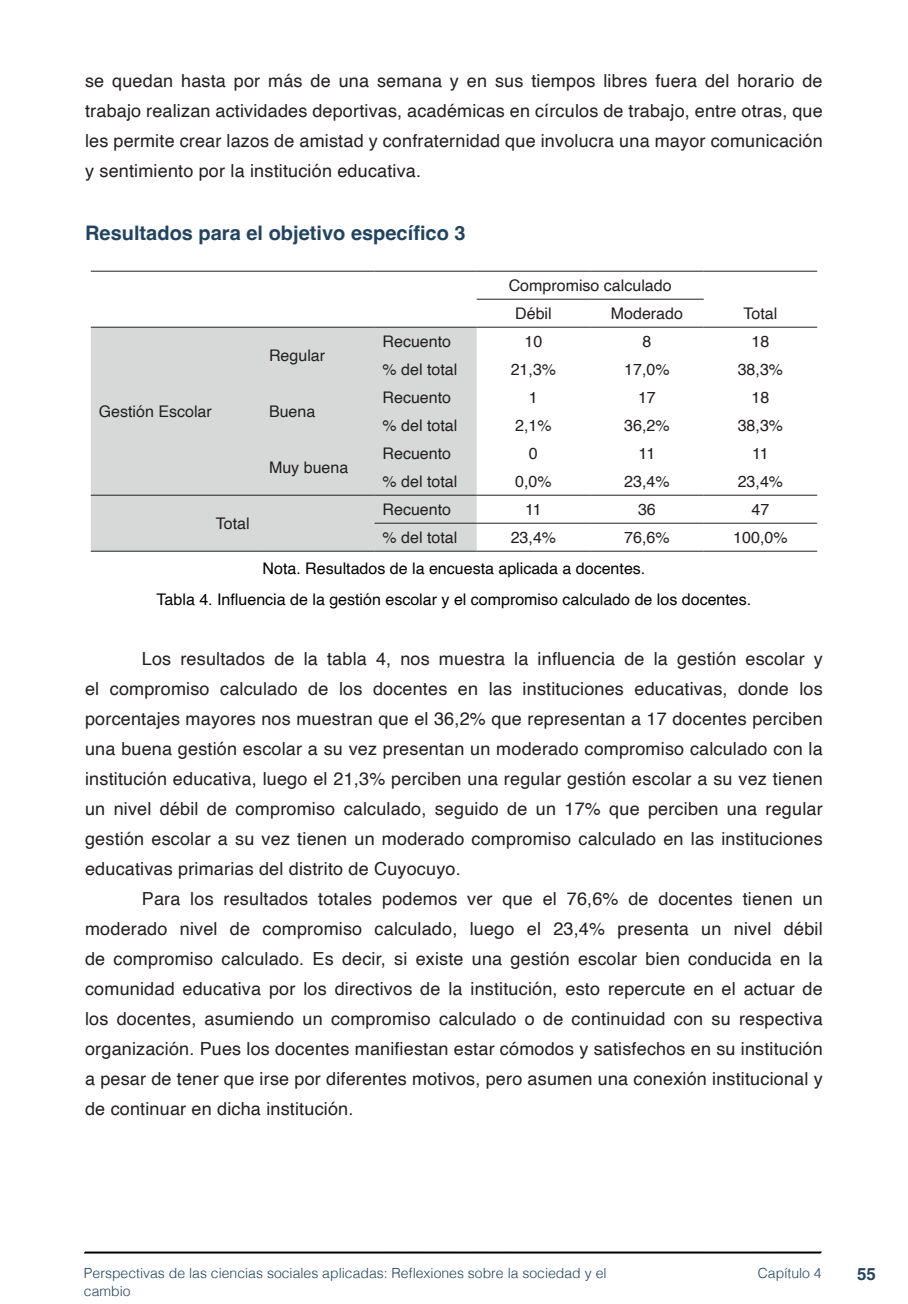
<style>
.page{position:relative;width:908px;height:1304px;background:#fff}
.page>*{position:absolute;margin:0;border:0;box-sizing:border-box;transform-origin:0 0}
.Subtitulo{font:700 20px "Helvetica";color:#23445f}
.txt{font:18px/30px "Helvetica";letter-spacing:.01em;color:#231f20;text-align:justify}
.t1{font:700 16.8px "Helvetica";color:#23445f}
.tab_txt_centro{font:16px "Helvetica";color:#231f20}
.imagens_graf_tab{font:16px "Helvetica";color:#000}
.t2{font:300 14px/18px "Helvetica";color:#23445f}
</style>
<div class="page">
<svg style="left:84px;top:1251px;width:737px;height:3px;background:#515151"></svg>
<svg style="left:91px;top:298px;width:725px;height:253px"></svg>
<div style="left:91px;top:328px;width:385px;height:223px;background:#d7d9d8"></div>
<hr style="left:91px;top:271px;width:170px;height:1px;background:#231f20">
<hr style="left:261px;top:271px;width:113px;height:1px;background:#231f20">
<hr style="left:374px;top:271px;width:102px;height:1px;background:#231f20">
<hr style="left:91px;top:327px;width:170px;height:1px;background:#231f20">
<hr style="left:261px;top:327px;width:113px;height:1px;background:#231f20">
<hr style="left:374px;top:327px;width:102px;height:1px;background:#231f20">
<hr style="left:476px;top:271px;width:114px;height:1px;background:#231f20">
<hr style="left:590px;top:271px;width:113px;height:1px;background:#231f20">
<hr style="left:703px;top:271px;width:113px;height:1px;background:#231f20">
<hr style="left:703px;top:327px;width:113px;height:1px;background:#231f20">
<hr style="left:476px;top:299px;width:114px;height:1px;background:#231f20">
<hr style="left:590px;top:299px;width:113px;height:1px;background:#231f20">
<hr style="left:476px;top:327px;width:114px;height:1px;background:#231f20">
<hr style="left:590px;top:327px;width:113px;height:1px;background:#231f20">
<hr style="left:91px;top:495px;width:170px;height:1px;background:#231f20">
<hr style="left:261px;top:495px;width:113px;height:1px;background:#231f20">
<hr style="left:91px;top:551px;width:170px;height:1px;background:#231f20">
<hr style="left:261px;top:551px;width:113px;height:1px;background:#231f20">
<hr style="left:374px;top:495px;width:102px;height:1px;background:#231f20">
<hr style="left:476px;top:495px;width:114px;height:1px;background:#231f20">
<hr style="left:590px;top:495px;width:113px;height:1px;background:#231f20">
<hr style="left:703px;top:495px;width:113px;height:1px;background:#231f20">
<hr style="left:374px;top:523px;width:102px;height:1px;background:#231f20">
<hr style="left:476px;top:523px;width:114px;height:1px;background:#231f20">
<hr style="left:590px;top:523px;width:113px;height:1px;background:#231f20">
<hr style="left:703px;top:523px;width:113px;height:1px;background:#231f20">
<hr style="left:374px;top:551px;width:102px;height:1px;background:#231f20">
<hr style="left:476px;top:551px;width:114px;height:1px;background:#231f20">
<hr style="left:590px;top:551px;width:113px;height:1px;background:#231f20">
<hr style="left:703px;top:551px;width:113px;height:1px;background:#231f20">
<p class="txt" style="left:85px;top:66px;width:739px">se quedan hasta por más de una semana y en sus tiempos libres fuera del horario de trabajo realizan actividades deportivas, académicas en círculos de trabajo, entre otras, que les permite crear lazos de amistad y confraternidad que involucra una mayor comunicación y sentimiento por la institución educativa.</p>
<p class="Subtitulo" style="left:85px;top:221px;width:382px">Resultados para el objetivo específico 3</p>
<p class="tab_txt_centro" style="left:508px;top:273px;width:164px">Compromiso calculado</p>
<p class="tab_txt_centro" style="left:515px;top:301px;width:38px">Débil</p>
<p class="tab_txt_centro" style="left:610px;top:301px;width:74px">Moderado</p>
<p class="tab_txt_centro" style="left:743px;top:301px;width:35px">Total</p>
<p class="tab_txt_centro" style="left:99px;top:399px;width:114px">Gestión Escolar</p>
<p class="tab_txt_centro" style="left:269px;top:343px;width:58px">Regular</p>
<p class="tab_txt_centro" style="left:269px;top:399px;width:48px">Buena</p>
<p class="tab_txt_centro" style="left:269px;top:455px;width:81px">Muy buena</p>
<p class="tab_txt_centro" style="left:382px;top:329px;width:70px">Recuento</p>
<p class="tab_txt_centro" style="left:524px;top:329px;width:19px">10</p>
<p class="tab_txt_centro" style="left:642px;top:329px;width:10px">8</p>
<p class="tab_txt_centro" style="left:751px;top:329px;width:19px">18</p>
<p class="tab_txt_centro" style="left:382px;top:357px;width:76px">% del total</p>
<p class="tab_txt_centro" style="left:510px;top:357px;width:47px">21,3%</p>
<p class="tab_txt_centro" style="left:624px;top:357px;width:47px">17,0%</p>
<p class="tab_txt_centro" style="left:737px;top:357px;width:47px">38,3%</p>
<p class="tab_txt_centro" style="left:382px;top:385px;width:70px">Recuento</p>
<p class="tab_txt_centro" style="left:528px;top:385px;width:10px">1</p>
<p class="tab_txt_centro" style="left:637px;top:385px;width:19px">17</p>
<p class="tab_txt_centro" style="left:751px;top:385px;width:19px">18</p>
<p class="tab_txt_centro" style="left:382px;top:413px;width:76px">% del total</p>
<p class="tab_txt_centro" style="left:515px;top:413px;width:38px">2,1%</p>
<p class="tab_txt_centro" style="left:624px;top:413px;width:47px">36,2%</p>
<p class="tab_txt_centro" style="left:737px;top:413px;width:47px">38,3%</p>
<p class="tab_txt_centro" style="left:382px;top:441px;width:70px">Recuento</p>
<p class="tab_txt_centro" style="left:528px;top:441px;width:10px">0</p>
<p class="tab_txt_centro" style="left:638px;top:441px;width:18px">11</p>
<p class="tab_txt_centro" style="left:751px;top:441px;width:18px">11</p>
<p class="tab_txt_centro" style="left:382px;top:469px;width:76px">% del total</p>
<p class="tab_txt_centro" style="left:515px;top:469px;width:38px">0,0%</p>
<p class="tab_txt_centro" style="left:624px;top:469px;width:47px">23,4%</p>
<p class="tab_txt_centro" style="left:737px;top:469px;width:47px">23,4%</p>
<p class="tab_txt_centro" style="left:382px;top:497px;width:70px">Recuento</p>
<p class="tab_txt_centro" style="left:525px;top:497px;width:18px">11</p>
<p class="tab_txt_centro" style="left:637px;top:497px;width:19px">36</p>
<p class="tab_txt_centro" style="left:751px;top:497px;width:19px">47</p>
<p class="tab_txt_centro" style="left:382px;top:525px;width:76px">% del total</p>
<p class="tab_txt_centro" style="left:510px;top:525px;width:47px">23,4%</p>
<p class="tab_txt_centro" style="left:624px;top:525px;width:47px">76,6%</p>
<p class="tab_txt_centro" style="left:733px;top:525px;width:56px">100,0%</p>
<p class="imagens_graf_tab" style="left:262px;top:556px;width:384px">Nota. Resultados de la encuesta aplicada a docentes.</p>
<p class="imagens_graf_tab" style="left:156px;top:587px;width:596px">Tabla 4. Influencia de la gestión escolar y el compromiso calculado de los docentes.</p>
<p class="tab_txt_centro" style="left:216px;top:511px;width:35px">Total</p>
<p class="txt" style="left:85px;top:644px;width:738px;text-indent:57px">Los resultados de la tabla 4, nos muestra la influencia de la gestión escolar y el compromiso calculado de los docentes en las instituciones educativas, donde los porcentajes mayores nos muestran que el 36,2% que representan a 17 docentes perciben una buena gestión escolar a su vez presentan un moderado compromiso calculado con la institución educativa, luego el 21,3% perciben una regular gestión escolar a su vez tienen un nivel débil de compromiso calculado, seguido de un 17% que perciben una regular gestión escolar a su vez tienen un moderado compromiso calculado en las instituciones educativas primarias del distrito de Cuyocuyo.</p>
<p class="txt" style="left:85px;top:884px;width:738px;text-indent:57px">Para los resultados totales podemos ver que el 76,6% de docentes tienen un moderado nivel de compromiso calculado, luego el 23,4% presenta un nivel débil de compromiso calculado. Es decir, si existe una gestión escolar bien conducida en la comunidad educativa por los directivos de la institución, esto repercute en el actuar de los docentes, asumiendo un compromiso calculado o de continuidad con su respectiva organización. Pues los docentes manifiestan estar cómodos y satisfechos en su institución a pesar de tener que irse por diferentes motivos, pero asumen una conexión institucional y de continuar en dicha institución.</p>
<p class="t2" style="left:84px;top:1263px;width:524px">Perspectivas de las ciencias sociales aplicadas: Reflexiones sobre la sociedad y el cambio</p>
<p class="t2" style="left:757px;top:1263px;width:65px">Capítulo 4</p>
<p class="t1" style="left:856px;top:1264px;width:20px">55</p>
</div>
